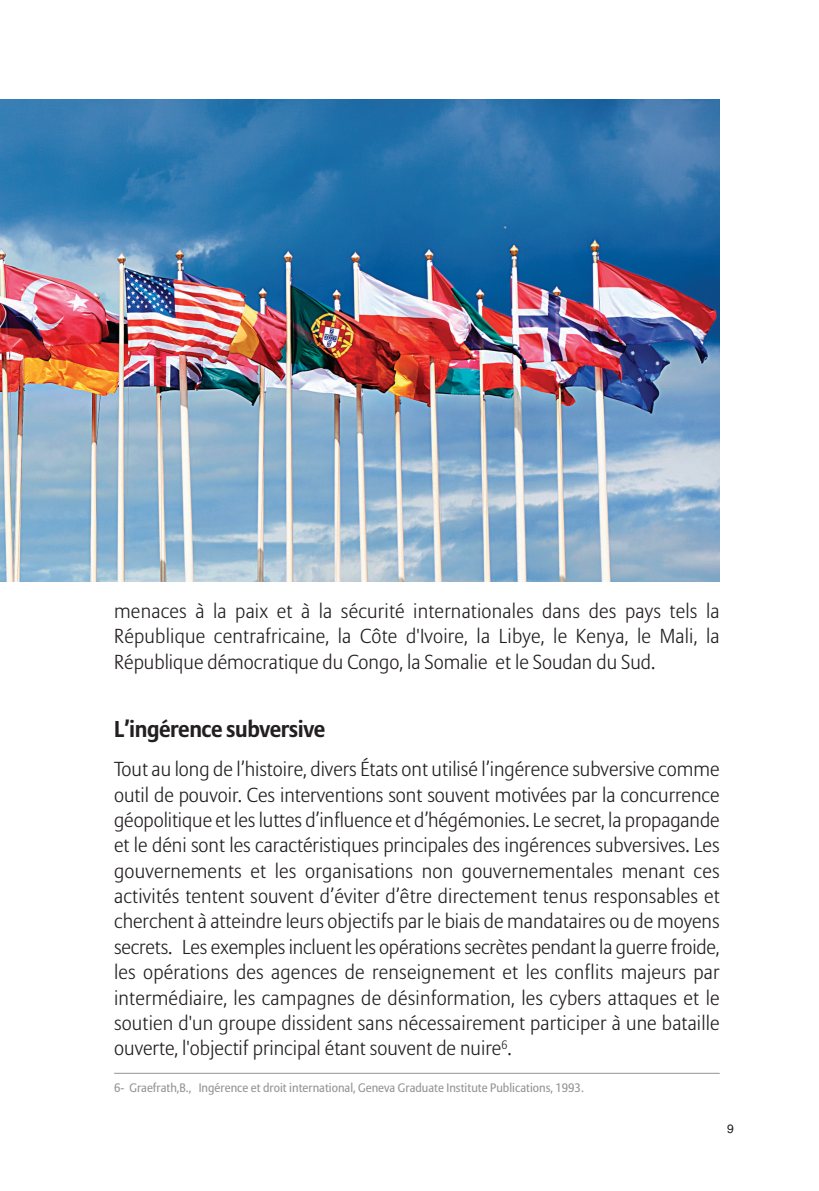
<style>
.page{position:relative;width:819px;height:1191px;background:#fff}
.page>*{position:absolute;margin:0;border:0;box-sizing:border-box;transform-origin:0 0}
.t1{font:700 22.75px "Allianz Sans";letter-spacing:-.02em;color:#231f20}
.t2{font:300 20.12px/25.4px "Allianz Sans";color:#231f20;text-align:justify}
.t3{font:12.25px "Allianz Sans";color:#939598}
.t4{font:12.25px "Helvetica";color:#231f20}
</style>
<div class="page">
<img style="left:0;top:99px;width:719px;height:483px">
<hr style="left:114px;top:1072px;width:605px;height:1px;background:#939598">
<p class="t2" style="left:114px;top:600px;width:607px">menaces à la paix et à la sécurité internationales dans des pays tels la République centrafricaine, la Côte d'Ivoire, la Libye, le Kenya, le Mali, la République démocratique du Congo, la Somalie et le Soudan du Sud.</p>
<p class="t1" style="left:114px;top:721px;width:213px">L’ingérence subversive</p>
<p class="t2" style="left:114px;top:758px;width:607px">Tout au long de l’histoire, divers États ont utilisé l’ingérence subversive comme outil de pouvoir. Ces interventions sont souvent motivées par la concurrence géopolitique et les luttes d’influence et d’hégémonies. Le secret, la propagande et le déni sont les caractéristiques principales des ingérences subversives. Les gouvernements et les organisations non gouvernementales menant ces activités tentent souvent d’éviter d’être directement tenus responsables et cherchent à atteindre leurs objectifs par le biais de mandataires ou de moyens secrets. Les exemples incluent les opérations secrètes pendant la guerre froide, les opérations des agences de renseignement et les conflits majeurs par intermédiaire, les campagnes de désinformation, les cybers attaques et le soutien d'un groupe dissident sans nécessairement participer à une bataille ouverte, l'objectif principal étant souvent de nuire<sup>6</sup>.</p>
<p class="t3" style="left:114px;top:1082px;width:471px">6- Graefrath,B., Ingérence et droit international, Geneva Graduate Institute Publications, 1993.</p>
<p class="t4" style="left:727px;top:1122px;width:8px">9</p>
</div>
